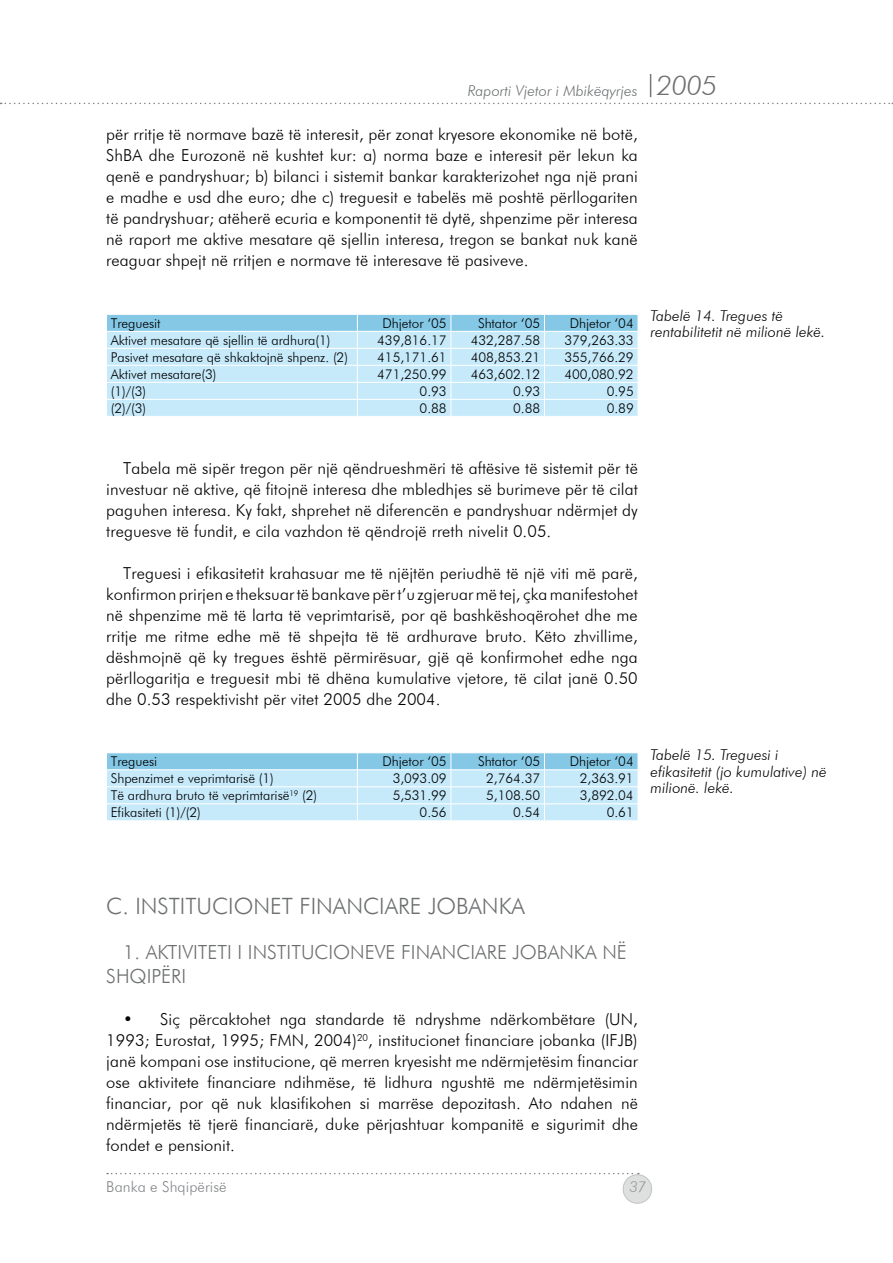
<style>
.page{position:relative;width:893px;height:1263px;background:#fff}
.page>*{position:absolute;margin:0;border:0;box-sizing:border-box;transform-origin:0 0}
.t1{font:300 22.5px "Futura BT";color:#6d6f71}
.t2{font:300 19.5px "Futura BT";color:#6d6f71}
.t3{font:300 16.5px/21px "Futura BT";letter-spacing:.005em;color:#000;text-align:justify}
.t4{font:italic 300 15px/16.5px "Futura BT";color:#000}
.t5{font:italic 300 15px "Futura BT";color:#6d6f71}
.t6{font:300 15px "Futura BT";letter-spacing:.005em;color:#848688}
.t7{font:italic 300 15px "Futura BT";color:#939598}
.t8{font:300 13.5px "Futura BT";letter-spacing:-.005em;color:#000}
.s1{font-size:27px}
</style>
<div class="page">
<svg style="left:0;top:103px;width:893px;height:1px"></svg>
<svg style="left:650px;top:74px;width:1px;height:23px"></svg>
<svg style="left:107px;top:1173px;width:532px;height:1px"></svg>
<div style="left:623px;top:1175px;width:29px;height:28px;background:#dee0e0;border-radius:50%"></div>
<div style="left:623px;top:1174px;width:29px;height:29px;border:1px solid #a7a9ac;border-radius:50%"></div>
<svg style="left:107px;top:314px;width:531px;height:102px"></svg>
<svg style="left:106px;top:753px;width:532px;height:67px"></svg>
<p class="t5" style="left:468px;top:82px;width:251px">Raporti Vjetor i Mbikëqyrjes <span class="s1">2005</span></p>
<p class="t3" style="left:106px;top:124px;width:533px">për rritje të normave bazë të interesit, për zonat kryesore ekonomike në botë, ShBA dhe Eurozonë në kushtet kur: a) norma baze e interesit për lekun ka qenë e pandryshuar; b) bilanci i sistemit bankar karakterizohet nga një prani e madhe e usd dhe euro; dhe c) treguesit e tabelës më poshtë përllogariten të pandryshuar; atëherë ecuria e komponentit të dytë, shpenzime për interesa në raport me aktive mesatare që sjellin interesa, tregon se bankat nuk kanë reaguar shpejt në rritjen e normave të interesave të pasiveve.</p>
<p class="t8" style="left:111px;top:315px;width:51px">Treguesit</p>
<p class="t8" style="left:383px;top:315px;width:66px">Dhjetor ‘05</p>
<p class="t8" style="left:478px;top:315px;width:64px">Shtator ‘05</p>
<p class="t8" style="left:570px;top:315px;width:66px">Dhjetor ‘04</p>
<p class="t8" style="left:111px;top:332px;width:221px">Aktivet mesatare që sjellin të ardhura(1)</p>
<p class="t8" style="left:377px;top:332px;width:71px">439,816.17</p>
<p class="t8" style="left:471px;top:332px;width:71px">432,287.58</p>
<p class="t8" style="left:564px;top:332px;width:71px">379,263.33</p>
<p class="t8" style="left:111px;top:349px;width:239px">Pasivet mesatare që shkaktojnë shpenz. (2)</p>
<p class="t8" style="left:377px;top:349px;width:71px">415,171.61</p>
<p class="t8" style="left:471px;top:349px;width:71px">408,853.21</p>
<p class="t8" style="left:564px;top:349px;width:71px">355,766.29</p>
<p class="t8" style="left:111px;top:366px;width:107px">Aktivet mesatare(3)</p>
<p class="t8" style="left:377px;top:366px;width:71px">471,250.99</p>
<p class="t8" style="left:471px;top:366px;width:71px">463,602.12</p>
<p class="t8" style="left:564px;top:366px;width:71px">400,080.92</p>
<p class="t8" style="left:111px;top:383px;width:37px">(1)/(3)</p>
<p class="t8" style="left:420px;top:383px;width:29px">0.93</p>
<p class="t8" style="left:513px;top:383px;width:29px">0.93</p>
<p class="t8" style="left:607px;top:383px;width:29px">0.95</p>
<p class="t8" style="left:111px;top:400px;width:37px">(2)/(3)</p>
<p class="t8" style="left:420px;top:400px;width:29px">0.88</p>
<p class="t8" style="left:513px;top:400px;width:29px">0.88</p>
<p class="t8" style="left:607px;top:400px;width:29px">0.89</p>
<p class="t4" style="left:651px;top:307px;width:176px">Tabelë 1 4. Tregues të rentabilitetit në milionë lekë.</p>
<p class="t3" style="left:106px;top:457px;width:533px;text-indent:17px">Tabela më sipër tregon për një qëndrueshmëri të aftësive të sistemit për të investuar në aktive, që fitojnë interesa dhe mbledhjes së burimeve për të cilat paguhen interesa. Ky fakt, shprehet në diferencën e pandryshuar ndërmjet dy treguesve të fundit, e cila vazhdon të qëndrojë rreth nivelit 0.05.</p>
<p class="t3" style="left:106px;top:562px;width:533px;text-indent:17px">Treguesi i efikasitetit krahasuar me të njëjtën periudhë të një viti më parë, konfirmon prirjen e theksuar të bankave për t’u zgjeruar më tej, çka manifestohet në shpenzime më të larta të veprimtarisë, por që bashkëshoqërohet dhe me rritje me ritme edhe më të shpejta të të ardhurave bruto. Këto zhvillime, dëshmojnë që ky tregues është përmirësuar, gjë që konfirmohet edhe nga përllogaritja e treguesit mbi të dhëna kumulative vjetore, të cilat janë 0.50 dhe 0.53 respektivisht për vitet 2005 dhe 2004.</p>
<p class="t8" style="left:111px;top:753px;width:48px">Treguesi</p>
<p class="t8" style="left:383px;top:753px;width:66px">Dhjetor ‘05</p>
<p class="t8" style="left:478px;top:753px;width:64px">Shtator ‘05</p>
<p class="t8" style="left:570px;top:753px;width:66px">Dhjetor ‘04</p>
<p class="t8" style="left:111px;top:770px;width:165px">Shpenzimet e veprimtarisë (1)</p>
<p class="t8" style="left:393px;top:770px;width:55px">3,093.09</p>
<p class="t8" style="left:486px;top:770px;width:55px">2,764.37</p>
<p class="t8" style="left:580px;top:770px;width:55px">2,363.91</p>
<p class="t8" style="left:111px;top:787px;width:208px">Të ardhura bruto të veprimtarisë<sup>19</sup> (2)</p>
<p class="t8" style="left:393px;top:787px;width:55px">5,531.99</p>
<p class="t8" style="left:486px;top:787px;width:55px">5,108.50</p>
<p class="t8" style="left:580px;top:787px;width:55px">3,892.04</p>
<p class="t8" style="left:111px;top:804px;width:92px">Efikasiteti (1)/(2)</p>
<p class="t8" style="left:420px;top:804px;width:29px">0.56</p>
<p class="t8" style="left:513px;top:804px;width:29px">0.54</p>
<p class="t8" style="left:607px;top:804px;width:29px">0.61</p>
<p class="t4" style="left:651px;top:746px;width:178px">Tabelë 1 5. Treguesi i efikasitetit (jo kumulative) në milionë. lekë.</p>
<h1 class="t1" style="left:106px;top:892px;width:420px">C. INSTITUCION ET FINANCIARE JOBAN KA</h1>
<p class="t2" style="left:123px;top:940px;width:44px">1. Aktiviteti</p>
<p class="t2" style="left:238px;top:940px;width:41px">i institucio</p>
<p class="t2" style="left:350px;top:940px;width:25px">neve</p>
<p class="t2" style="left:401px;top:940px;width:66px">fi nanciare</p>
<p class="t2" style="left:513px;top:940px;width:13px">joba</p>
<p class="t2" style="left:559px;top:940px;width:66px">nka në</p>
<p class="t2" style="left:106px;top:964px;width:21px">Shqipëri</p>
<p class="t3" style="left:106px;top:1008px;width:533px;text-indent:17px">• Siç përcaktohet nga standarde të ndryshme ndërkombëtare (UN, 1993; Eurostat, 1995; FMN , 2004)<sup>20</sup>, institucionet financiare jobanka (IFJB) janë kompani ose institucione, që merren kryesisht me ndërmjetësim financiar ose aktivitete financiare ndihmëse, të lidhura ngushtë me ndërmjetësimin financiar, por që nuk klasifikohen si marrëse depozitash. Ato ndahen në ndërmjetës të tjerë financiarë, duke përjashtuar kompanitë e sigurimit dhe fondet e pensionit.</p>
<p class="t6" style="left:106px;top:1177px;width:122px">Banka e Shqipërisë</p>
<p class="t7" style="left:629px;top:1177px;width:18px">37</p>
</div>
